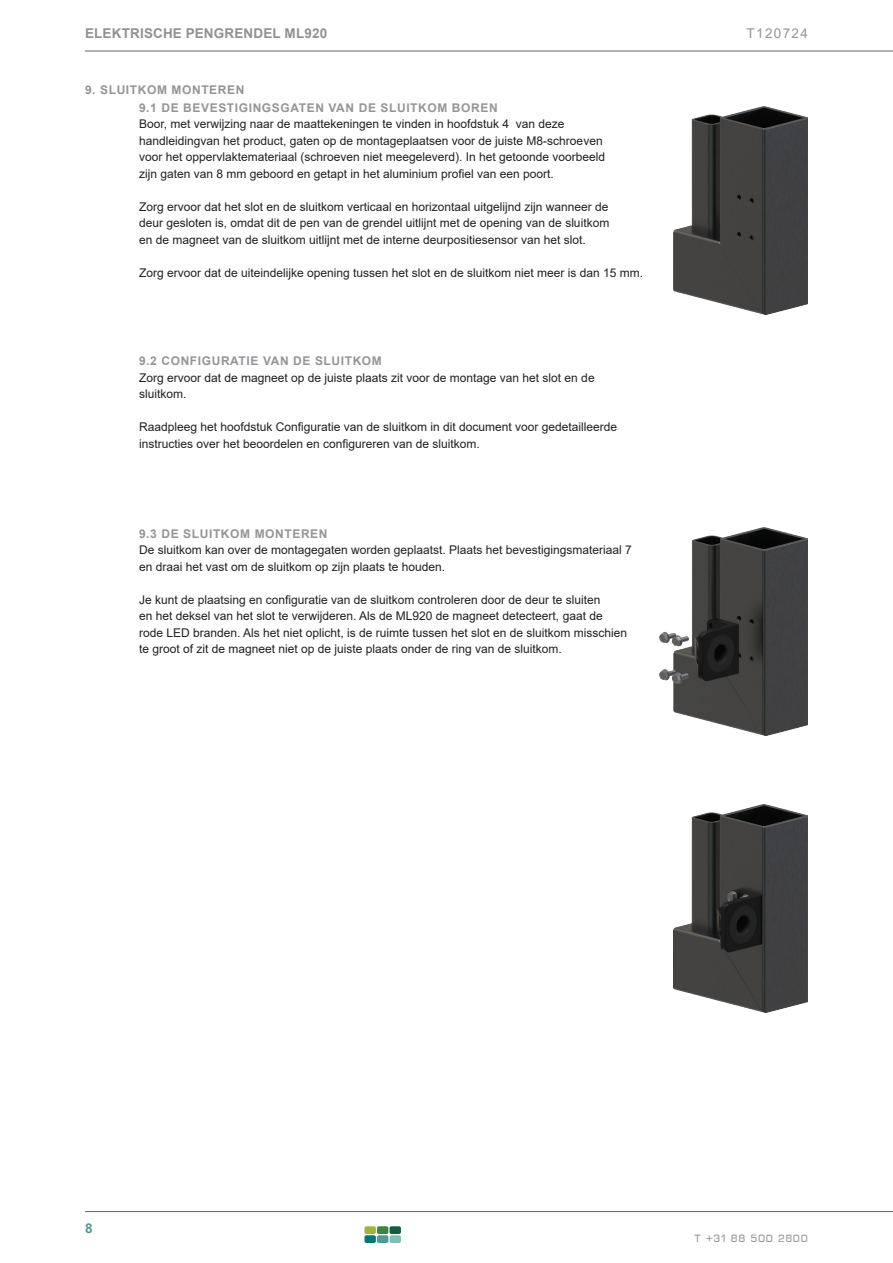
<style>
.page{position:relative;width:893px;height:1263px;background:#fff}
.page>*{position:absolute;margin:0;border:0;box-sizing:border-box;transform-origin:0 0}
.t1{font:700 13.5px "Arial";letter-spacing:.01em;color:#909394}
.t2{font:13.5px "Arial";letter-spacing:.1em;color:#939598}
.t3{font:700 13.5px "Arial";color:#529898}
.t4{font:12.75px "Eurostile DCD";letter-spacing:.05em;color:#939598}
.t5{font:12px/16.5px "Arial";color:#231f20}
.t6{font:700 12px/18px "Arial";letter-spacing:.05em;color:#939598}
</style>
<div class="page">
<hr style="left:85px;top:1211px;width:808px;height:1px;background:#636366">
<svg style="left:364px;top:1226px;width:37px;height:17px"></svg>
<hr style="left:85px;top:51px;width:808px;height:1px;background:#636366">
<img style="left:673px;top:106px;width:135px;height:208px">
<img style="left:659px;top:527px;width:149px;height:208px">
<img style="left:673px;top:804px;width:135px;height:208px">
<p class="t1" style="left:85px;top:24px;width:244px">ELEKTRISCHE PENGRENDEL ML920</p>
<p class="t6" style="left:139px;top:81px;width:360px;text-indent:-54px">9. SLUITKOM MONTEREN<br>9.1 DE BEVESTIGINGSGATEN VAN DE SLUITKOM BOREN</p>
<p class="t5" style="left:139px;top:116px;width:468px">Boor, met verwijzing naar de maattekeningen te vinden in hoofdstuk 4 van deze handleidingvan het product, gaten op de montageplaatsen voor de juiste M8-schroeven voor het oppervlaktemateriaal (schroeven niet meegeleverd). In het getoonde voorbeeld zijn gaten van 8 mm geboord en getapt in het aluminium profiel van een poort.</p>
<p class="t5" style="left:139px;top:198px;width:472px;text-align:justify">Zorg ervoor dat het slot en de sluitkom verticaal en horizontaal uitgelijnd zijn wanneer de deur gesloten is, omdat dit de pen van de grendel uitlijnt met de opening van de sluitkom en de magneet van de sluitkom uitlijnt met de interne deurpositiesensor van het slot.</p>
<p class="t5" style="left:139px;top:264px;width:506px">Zorg ervoor dat de uiteindelijke opening tussen het slot en de sluitkom niet meer is dan 15 mm.</p>
<p class="t6" style="left:139px;top:352px;width:244px">9.2 CONFIGURATIE VAN DE SLUITKOM</p>
<p class="t5" style="left:139px;top:369px;width:457px">Zorg ervoor dat de magneet op de juiste plaats zit voor de montage van het slot en de sluitkom.</p>
<p class="t5" style="left:139px;top:419px;width:480px">Raadpleeg het hoofdstuk Configuratie van de sluitkom in dit document voor gedetailleerde instructies over het beoordelen en configureren van de sluitkom.</p>
<p class="t6" style="left:139px;top:525px;width:190px">9.3 DE SLUITKOM MONTEREN</p>
<p class="t5" style="left:139px;top:542px;width:494px">De sluitkom kan over de montagegaten worden geplaatst. Plaats het bevestigingsmateriaal 7 en draai het vast om de sluitkom op zijn plaats te houden.</p>
<p class="t5" style="left:139px;top:591px;width:490px">Je kunt de plaatsing en configuratie van de sluitkom controleren door de deur te sluiten<br>en het deksel van het slot te verwijderen. Als de ML920 de magneet detecteert, gaat de rode LED branden. Als het niet oplicht, is de ruimte tussen het slot en de sluitkom misschien te groot of zit de magneet niet op de juiste plaats onder de ring van de sluitkom.</p>
<p class="t2" style="left:746px;top:24px;width:63px">T120724</p>
<p class="t3" style="left:85px;top:1218px;width:9px">8</p>
<p class="t4" style="left:695px;top:1231px;width:115px">t +31 88 500 2800</p>
</div>
